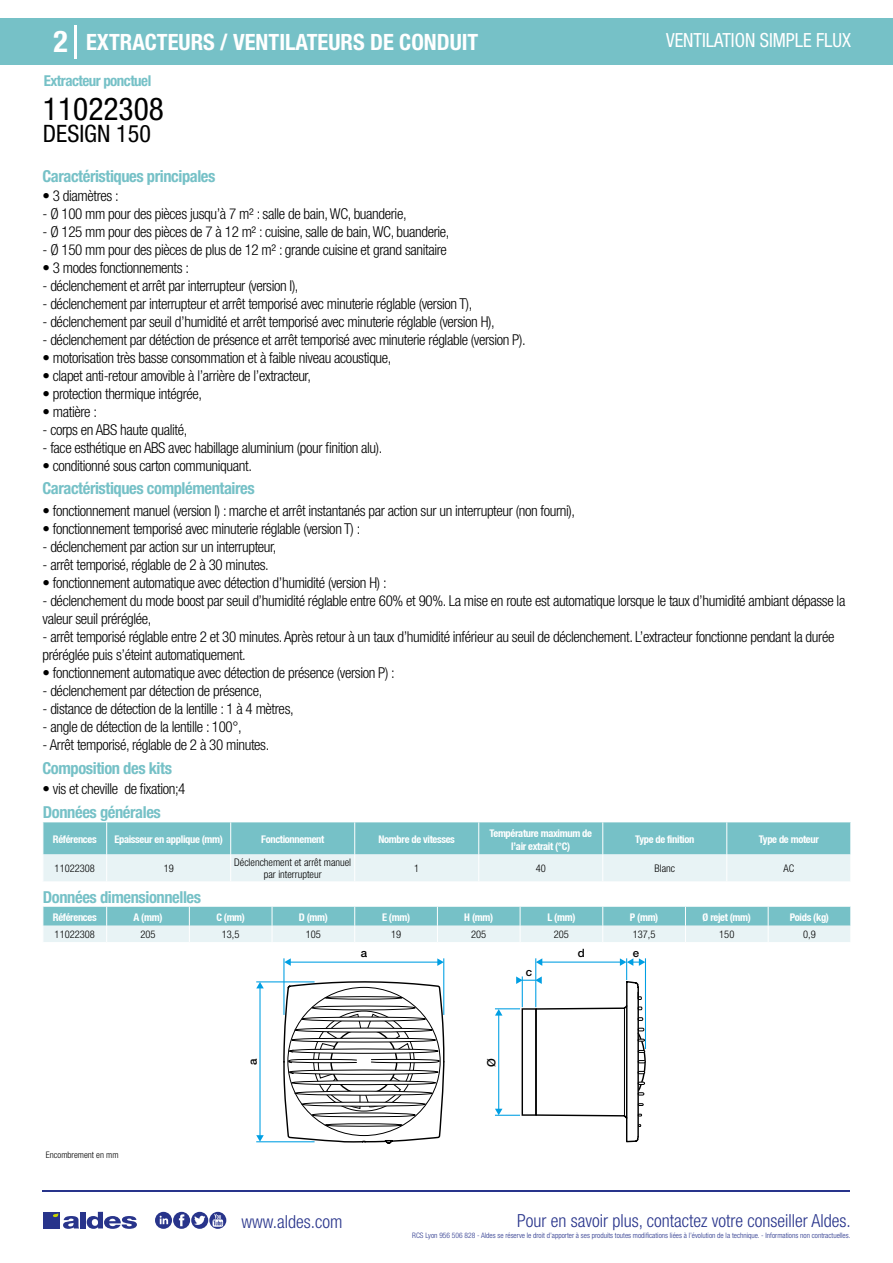
<style>
.page{position:relative;width:893px;height:1263px;background:#fff}
.page>*{position:absolute;margin:0;border:0;box-sizing:border-box;transform-origin:0 0}
.t1{font:condensed 31.5px "Helvetica Neue LT Std";color:#000}
.t2{font:700 condensed 30px "Helvetica Neue LT Std";color:#fff}
.t3{font:condensed 24px "Helvetica Neue LT Std";color:#000}
.t4{font:700 condensed 22.5px "Helvetica Neue LT Std";color:#fff}
.t5{font:condensed 19.5px "Helvetica Neue LT Std";color:#fff;scale:.95 1}
.t6{font:300 condensed 18px "Helvetica Neue";color:#28348b}
.t7{font:700 condensed 16.5px "Helvetica Neue LT Std";letter-spacing:-.025em;color:#76c1c7}
.t8{font:300 condensed 15px/18px "Helvetica Neue LT Std";letter-spacing:-.025em;color:#000}
.t9{font:700 condensed 15px "Helvetica Neue LT Std";letter-spacing:-.035em;color:#76c1c7}
.t10{font:500 11.4px "Helvetica Neue";color:#000}
.t11{font:700 condensed 10.5px/13.5px "Helvetica Neue";letter-spacing:-.03em;color:#fff;text-align:center}
.t12{font:300 condensed 10.5px/12.6px "Helvetica Neue";color:#000;text-align:center}
.t13{font:300 condensed 9px "Helvetica Neue";color:#000}
.t14{font:300 condensed 7.5px "Helvetica Neue";color:#28348b}
</style>
<div class="page">
<div style="left:0;top:18px;width:893px;height:46px;background:#76c1c7"></div>
<hr style="left:74px;top:25px;width:2px;height:33px;background:#fff">
<hr style="left:43px;top:1190px;width:807px;height:1px;background:#28348b">
<svg style="left:155px;top:1212px;width:71px;height:17px"></svg>
<div style="left:43px;top:1212px;width:17px;height:16px;background:#28348b"></div>
<div style="left:80px;top:1212px;width:6px;height:16px;background:#28348b"></div>
<svg style="left:87px;top:1212px;width:50px;height:17px"></svg>
<svg style="left:53px;top:1213px;width:26px;height:16px"></svg>
<svg style="left:43px;top:822px;width:808px;height:59px;background:#abd8dc"></svg>
<svg style="left:43px;top:907px;width:808px;height:35px;background:#acd9dd"></svg>
<hr style="left:256px;top:981px;width:59px;height:1px;background:#009fe3">
<hr style="left:256px;top:1141px;width:59px;height:1px;background:#009fe3">
<hr style="left:259px;top:987px;width:2px;height:151px;background:#009fe3">
<svg style="left:256px;top:1135px;width:8px;height:7px"></svg>
<svg style="left:256px;top:982px;width:8px;height:6px"></svg>
<hr style="left:443px;top:958px;width:1px;height:57px;background:#009fe3">
<hr style="left:283px;top:958px;width:1px;height:57px;background:#009fe3">
<hr style="left:288px;top:961px;width:150px;height:2px;background:#009fe3">
<svg style="left:284px;top:958px;width:7px;height:8px"></svg>
<svg style="left:437px;top:958px;width:7px;height:8px"></svg>
<svg style="left:495px;top:958px;width:151px;height:185px"></svg>
<div style="left:522px;top:1008px;width:15px;height:108px;border:1px solid #000"></div>
<hr style="left:522px;top:976px;width:1px;height:31px;background:#009fe3">
<svg style="left:282px;top:979px;width:163px;height:164px"></svg>
<h2 class="t2" style="left:54px;top:24px;width:16px">2</h2>
<h3 class="t4" style="left:86px;top:28px;width:394px">EXTRACTEURS / VENTILATEURS DE CONDUIT</h3>
<h3 class="t5" style="left:666px;top:29px;width:196px">VENTILATION SIMPLE FLUX</h3>
<p class="t9" style="left:44px;top:71px;width:109px">Extracteur ponctuel</p>
<h1 class="t1" style="left:43px;top:91px;width:122px">11022308</h1>
<h3 class="t3" style="left:43px;top:120px;width:109px">DESIGN 150</h3>
<p class="t7" style="left:43px;top:166px;width:174px">Caractéristiques principales</p>
<p class="t8" style="left:43px;top:187px;width:78px">• 3 diamètres :</p>
<p class="t8" style="left:43px;top:205px;width:366px">- Ø 100 mm pour des pièces jusqu’à 7 m² : salle de bain, WC, buanderie,</p>
<p class="t8" style="left:43px;top:223px;width:409px">- Ø 125 mm pour des pièces de 7 à 12 m² : cuisine, salle de bain, WC, buanderie,</p>
<p class="t8" style="left:43px;top:241px;width:406px">- Ø 150 mm pour des pièces de plus de 12 m² : grande cuisine et grand sanitaire</p>
<p class="t8" style="left:43px;top:259px;width:148px">• 3 modes fonctionnements :</p>
<p class="t8" style="left:43px;top:277px;width:258px">- déclenchement et arrêt par interrupteur (version I),</p>
<p class="t8" style="left:43px;top:295px;width:431px">- déclenchement par interrupteur et arrêt temporisé avec minuterie réglable (version T),</p>
<p class="t8" style="left:43px;top:313px;width:454px">- déclenchement par seuil d’humidité et arrêt temporisé avec minuterie réglable (version H),</p>
<p class="t8" style="left:43px;top:331px;width:485px">- déclenchement par détéction de présence et arrêt temporisé avec minuterie réglable (version P).</p>
<p class="t8" style="left:43px;top:349px;width:351px">• motorisation très basse consommation et à faible niveau acoustique,</p>
<p class="t8" style="left:43px;top:367px;width:270px">• clapet anti-retour amovible à l’arrière de l’extracteur,</p>
<p class="t8" style="left:43px;top:385px;width:161px">• protection thermique intégrée,</p>
<p class="t8" style="left:43px;top:403px;width:56px">• matière :</p>
<p class="t8" style="left:43px;top:421px;width:146px">- corps en ABS haute qualité,</p>
<p class="t8" style="left:43px;top:439px;width:341px">- face esthétique en ABS avec habillage aluminium (pour finition alu).</p>
<p class="t8" style="left:43px;top:457px;width:211px">• conditionné sous carton communiquant.</p>
<p class="t7" style="left:43px;top:478px;width:214px">Caractéristiques complémentaires</p>
<p class="t8" style="left:43px;top:501px;width:534px">• fonctionnement manuel (version I) : marche et arrêt instantanés par action sur un interrupteur (non fourni),</p>
<p class="t8" style="left:43px;top:519px;width:319px">• fonctionnement temporisé avec minuterie réglable (version T) :</p>
<p class="t8" style="left:43px;top:537px;width:235px">- déclenchement par action sur un interrupteur,</p>
<p class="t8" style="left:43px;top:555px;width:228px">- arrêt temporisé, réglable de 2 à 30 minutes.</p>
<p class="t8" style="left:43px;top:573px;width:346px">• fonctionnement automatique avec détection d’humidité (version H) :</p>
<p class="t8" style="left:43px;top:591px;width:804px">- déclenchement du mode boost par seuil d’humidité réglable entre 60% et 90%. La mise en route est automatique lorsque le taux d’humidité ambiant dépasse la valeur seuil préréglée,</p>
<p class="t8" style="left:43px;top:627px;width:793px">- arrêt temporisé réglable entre 2 et 30 minutes. Après retour à un taux d’humidité inférieur au seuil de déclenchement. L’extracteur fonctionne pendant la durée préréglée puis s’éteint automatiquement.</p>
<p class="t8" style="left:43px;top:663px;width:354px">• fonctionnement automatique avec détection de présence (version P) :</p>
<p class="t8" style="left:43px;top:681px;width:221px">- déclenchement par détection de présence,</p>
<p class="t8" style="left:43px;top:699px;width:253px">- distance de détection de la lentille : 1 à 4 mètres,</p>
<p class="t8" style="left:43px;top:717px;width:201px">- angle de détection de la lentille : 100°,</p>
<p class="t8" style="left:43px;top:735px;width:228px">- Arrêt temporisé, réglable de 2 à 30 minutes.</p>
<p class="t7" style="left:43px;top:758px;width:131px">Composition des kits</p>
<p class="t8" style="left:43px;top:779px;width:144px">• vis et cheville de fixation;4</p>
<p class="t7" style="left:43px;top:802px;width:119px">Données générales</p>
<p class="t11" style="left:53px;top:833px;width:45px">Références</p>
<p class="t11" style="left:114px;top:833px;width:110px">Epaisseur en applique (mm)</p>
<p class="t11" style="left:261px;top:833px;width:65px">Fonctionnement</p>
<p class="t11" style="left:379px;top:833px;width:78px">Nombre de vitesses</p>
<p class="t11" style="left:489px;top:826px;width:104px">Température maximum de l’air extrait (°C)</p>
<p class="t11" style="left:635px;top:833px;width:60px">Type de finition</p>
<p class="t11" style="left:759px;top:833px;width:62px">Type de moteur</p>
<p class="t12" style="left:55px;top:862px;width:42px">11022308</p>
<p class="t12" style="left:164px;top:862px;width:12px">19</p>
<p class="t12" style="left:234px;top:856px;width:119px">Déclenchement et arrêt manuel par interrupteur</p>
<p class="t12" style="left:414px;top:862px;width:7px">1</p>
<p class="t12" style="left:536px;top:862px;width:12px">40</p>
<p class="t12" style="left:654px;top:862px;width:22px">Blanc</p>
<p class="t12" style="left:783px;top:862px;width:12px">AC</p>
<p class="t7" style="left:43px;top:887px;width:160px">Données dimensionnelles</p>
<p class="t11" style="left:53px;top:911px;width:45px">Références</p>
<p class="t11" style="left:134px;top:911px;width:30px">A (mm)</p>
<p class="t11" style="left:216px;top:911px;width:30px">C (mm)</p>
<p class="t11" style="left:299px;top:911px;width:31px">D (mm)</p>
<p class="t11" style="left:382px;top:911px;width:30px">E (mm)</p>
<p class="t11" style="left:464px;top:911px;width:30px">H (mm)</p>
<p class="t11" style="left:547px;top:911px;width:29px">L (mm)</p>
<p class="t11" style="left:630px;top:911px;width:30px">P (mm)</p>
<p class="t11" style="left:703px;top:911px;width:50px">Ø rejet (mm)</p>
<p class="t11" style="left:790px;top:911px;width:41px">Poids (kg)</p>
<p class="t12" style="left:55px;top:928px;width:42px">11022308</p>
<p class="t12" style="left:140px;top:928px;width:17px">205</p>
<p class="t12" style="left:222px;top:928px;width:19px">13,5</p>
<p class="t12" style="left:306px;top:928px;width:17px">105</p>
<p class="t12" style="left:391px;top:928px;width:12px">19</p>
<p class="t12" style="left:471px;top:928px;width:17px">205</p>
<p class="t12" style="left:554px;top:928px;width:17px">205</p>
<p class="t12" style="left:633px;top:928px;width:24px">137,5</p>
<p class="t12" style="left:719px;top:928px;width:17px">150</p>
<p class="t12" style="left:803px;top:928px;width:14px">0,9</p>
<p class="t13" style="left:46px;top:1149px;width:74px">Encombrement en mm</p>
<p class="t10" style="left:361px;top:946px;width:8px">a</p>
<p class="t10" style="left:578px;top:946px;width:9px">d</p>
<p class="t10" style="left:526px;top:965px;width:8px">c</p>
<p class="t10" style="left:246px;top:1065px;width:8px;rotate:-90deg">a</p>
<p class="t10" style="left:485px;top:1066px;width:10px;rotate:-90deg">Ø</p>
<p class="t10" style="left:633px;top:946px;width:8px">e</p>
<p class="t6" style="left:241px;top:1211px;width:102px">www.aldes.com</p>
<p class="t6" style="left:517px;top:1211px;width:335px">Pour en savoir plus, contactez votre conseiller Aldes.</p>
<p class="t14" style="left:412px;top:1230px;width:440px">RCS Lyon 956 506 828 - Aldes se réserve le droit d’apporter à ses produits toutes modifications liées à l’évolution de la technique. - Informations non contractuelles.</p>
</div>
